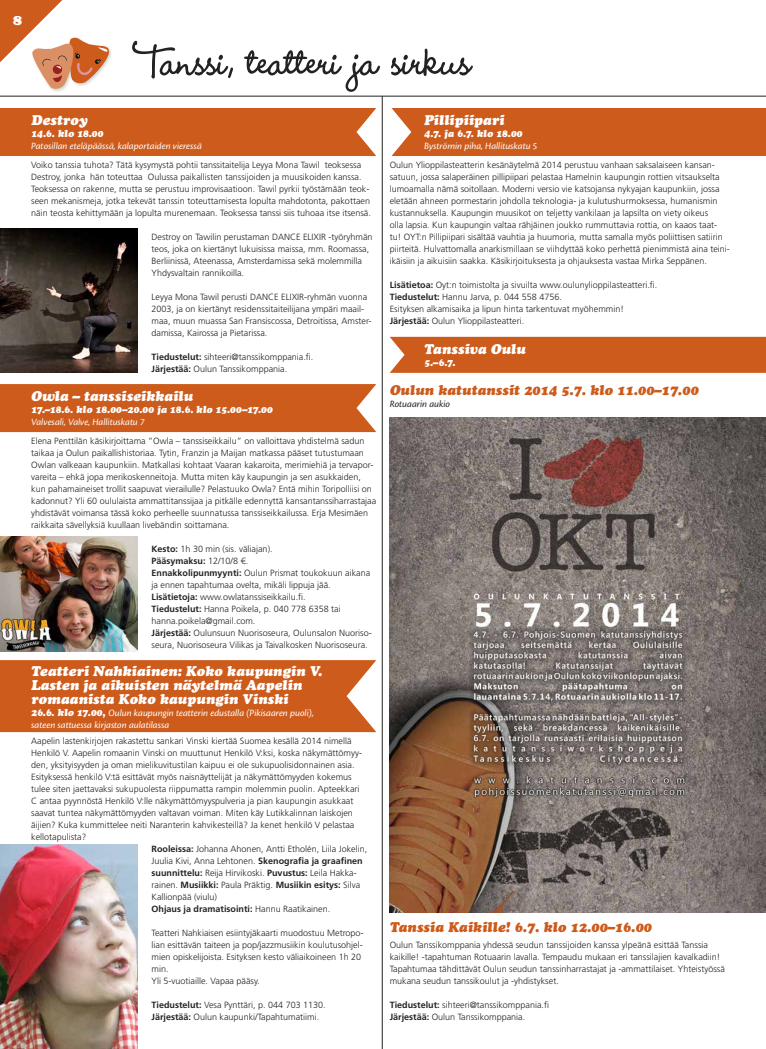
<style>
.page{position:relative;width:766px;height:1049px;background:#fff}
.page>*{position:absolute;margin:0;border:0;box-sizing:border-box;transform-origin:0 0}
.t1{font:700 50px "Wendy LP Std";color:#222221}
.t2{font:italic 14px/14px "Cooper Black Std";color:#fff}
.t3{font:italic 14px "Cooper Black Std";color:#cd5b1c}
.t4{font:14px "Cooper Black Std";color:#fff}
.t5{font:italic 10px/12px "Cronos Pro";letter-spacing:-.005em;color:#fff}
.t6{font:italic 10px "Cooper Black Std";color:#fff}
.t7{font:italic 10px "Cronos Pro";letter-spacing:-.005em;color:#222221}
.t8{font:300 9px/12px "Frutiger LT Std";color:#222221}
.t9{font:700 9px "Frutiger LT Std";color:#222221}
.s1{font-weight:700}
.s2{font-family:"Cooper Black Std"}
.s3{font-weight:300}
</style>
<div class="page">
<div style="left:0;top:384px;width:376px;height:48px;background:#cd5b1c"></div>
<div style="left:391px;top:108px;width:374px;height:48px;background:#cd5b1c"></div>
<div style="left:0;top:660px;width:376px;height:72px;background:#cd5b1c"></div>
<div style="left:0;top:108px;width:376px;height:48px;background:#cd5b1c"></div>
<svg style="left:0;top:0;width:111px;height:90px"></svg>
<img style="left:0;top:228px;width:137px;height:144px">
<img style="left:0;top:536px;width:137px;height:115px">
<img style="left:0;top:845px;width:137px;height:204px">
<img style="left:389px;top:417px;width:376px;height:495px">
<div style="left:389px;top:337px;width:376px;height:36px;background:#cd5b1c"></div>
<hr style="left:382px;top:96px;width:1px;height:953px;background:#222221">
<hr style="left:0;top:96px;width:765px;height:1px;background:#222221">
<h2 class="t4" style="left:9px;top:9px;width:14px">88</h2>
<h1 class="t1" style="left:137px;top:31px;width:335px">Tanssi, teatteri ja sirkus</h1>
<h2 class="t2" style="left:31px;top:113px;width:58px">Destroy</h2>
<p class="t6" style="left:31px;top:128px;width:74px">14.6. klo 18.00</p>
<p class="t5" style="left:31px;top:140px;width:172px">Patosillan eteläpäässä, kalaportaiden vieressä</p>
<p class="t8" style="left:31px;top:159px;width:341px">Voiko tanssia tuhota? Tätä kysymystä pohtii tanssitaitelija Leyya Mona Tawil teoksessa Destroy, jonka hän toteuttaa Oulussa paikallisten tanssijoiden ja muusikoiden kanssa.<br>Teoksessa on rakenne, mutta se perustuu improvisaatioon. Tawil pyrkii työstämään teok&shy;seen mekanismeja, jotka tekevät tanssin toteuttamisesta lopulta mahdotonta, pakottaen näin teosta kehittymään ja lopulta murenemaan. Teoksessa tanssi siis tuhoaa itse itsensä.</p>
<p class="t8" style="left:151px;top:231px;width:222px">Destroy on Tawilin perustaman DANCE ELIXIR -työryhmän teos, joka on kiertänyt lukuisissa maissa, mm. Roomassa, Berliinissä, Ateenassa, Amsterdamissa sekä molemmilla Yhdysvaltain rannikoilla.</p>
<p class="t8" style="left:151px;top:291px;width:221px">Leyya Mona Tawil perusti DANCE ELIXIR-ryhmän vuonna 2003, ja on kiertänyt residenssitaiteilijana ympäri maail&shy;maa, muun muassa San Fransiscossa, Detroitissa, Amster&shy;damissa, Kairossa ja Pietarissa.</p>
<p class="t8" style="left:151px;top:351px;width:163px"><span class="s1">Tiedustelut:</span> sihteeri@tanssikomppania.fi.<br><span class="s1">Järjestää:</span> Oulun Tanssikomppania.</p>
<h2 class="t2" style="left:31px;top:389px;width:163px">Owla – tanssiseikkailu</h2>
<p class="t6" style="left:31px;top:403px;width:243px">17.–18.6. klo 18.00–20.00 ja 18.6. klo 15.00–17.00</p>
<p class="t5" style="left:31px;top:416px;width:115px">Valvesali, Valve, Hallituskatu 7</p>
<p class="t8" style="left:31px;top:435px;width:346px">Elena Penttilän käsikirjoittama ”Owla – tanssiseikkailu” on valloittava yhdistelmä sadun taikaa ja Oulun paikallishistoriaa. Tytin, Franzin ja Maijan matkassa pääset tutustumaan Owlan valkeaan kaupunkiin. Matkallasi kohtaat Vaaran kakaroita, merimiehiä ja tervapor&shy;vareita – ehkä jopa merikoskenneitoja. Mutta miten käy kaupungin ja sen asukkaiden, kun pahamaineiset trollit saapuvat vierailulle? Pelastuuko Owla? Entä mihin Toripolliisi on kadonnut? Yli 60 oululaista ammattitanssijaa ja pitkälle edennyttä kansantanssiharrastajaa yhdistävät voimansa tässä koko perheelle suunnatussa tanssiseikkailussa. Erja Mesimäen raikkaita sävellyksiä kuullaan livebändin soittamana.</p>
<p class="t8" style="left:151px;top:543px;width:222px"><span class="s1">Kesto:</span> 1h 30 min (sis. väliajan).<br><span class="s1">Pääsymaksu:</span> 12/10/8 €.<br><span class="s1">Ennakkolipunmyynti:</span> Oulun Prismat toukokuun aikana ja ennen tapahtumaa ovelta, mikäli lippuja jää.<br><span class="s1">Lisätietoja:</span> www.owlatanssiseikkailu.fi.<br><span class="s1">Tiedustelut:</span> Hanna Poikela, p. 040 778 6358 tai hanna.poikela@gmail.com.<br><span class="s1">Järjestää:</span> Oulunsuun Nuorisoseura, Oulunsalon Nuoriso&shy;seura, Nuorisoseura Vilikas ja Taivalkosken Nuorisoseura.</p>
<h2 class="t2" style="left:31px;top:664px;width:292px">Teatteri Nahkiainen: Koko kaupungin V.<br>Lasten ja aikuisten näytelmä Aapelin romaanista Koko kaupungin Vinski</h2>
<p class="t5" style="left:31px;top:707px;width:284px"><span class="s2">26.6. klo 17.00,</span> Oulun kaupungin teatterin edustalla (Pikisaaren puoli), sateen sattuessa kirjaston aulatilassa</p>
<p class="t8" style="left:31px;top:735px;width:322px">Aapelin lastenkirjojen rakastettu sankari Vinski kiertää Suomea kesällä 2014 nimellä</p>
<p class="t8" style="left:31px;top:747px;width:332px">Henkilö V. Aapelin romaanin Vinski on muuttunut Henkilö V:ksi, koska näkymättömyy-</p>
<p class="t8" style="left:31px;top:759px;width:325px">den, yksityisyyden ja oman mielikuvitustilan kaipuu ei ole sukupuolisidonnainen asia.</p>
<p class="t8" style="left:31px;top:771px;width:322px">Esityksessä henkilö V:tä esittävät myös naisnäyttelijät ja näkymättömyyden kokemus</p>
<p class="t8" style="left:31px;top:783px;width:330px">tulee siten jaettavaksi sukupuolesta riippumatta rampin molemmin puolin. Apteekkari</p>
<p class="t8" style="left:31px;top:795px;width:323px">C antaa pyynnöstä Henkilö V:lle näkymättömyyspulveria ja pian kaupungin asukkaat</p>
<p class="t8" style="left:31px;top:807px;width:323px">saavat tuntea näkymättömyyden valtavan voiman. Miten käy Lutikkalinnan laiskojen</p>
<p class="t8" style="left:31px;top:819px;width:325px">äijien? Kuka kummittelee neiti Naranterin kahvikesteillä? Ja kenet henkilö V pelastaa</p>
<p class="t8" style="left:31px;top:831px;width:56px">kellotapulista?</p>
<p class="t8" style="left:151px;top:843px;width:217px"><span class="s1">Rooleissa:</span> Johanna Ahonen, Antti Etholén, Liila Jokelin,</p>
<p class="t8" style="left:151px;top:855px;width:213px">Juulia Kivi, Anna Lehtonen. <span class="s1">Skenografia ja graafinen</span></p>
<p class="t8" style="left:151px;top:867px;width:207px"><span class="s1">suunnittelu:</span> Reija Hirvikoski. <span class="s1">Puvustus:</span> Leila Hakka-</p>
<p class="t8" style="left:151px;top:879px;width:210px">rainen. <span class="s1">Musiikki:</span> Paula Präktig. <span class="s1">Musiikin esitys:</span> Silva</p>
<p class="t8" style="left:151px;top:891px;width:67px">Kallionpää (viulu)</p>
<p class="t9" style="left:151px;top:904px;width:180px">Ohjaus ja dramatisointi: <span class="s3">Hannu Raatikainen.</span></p>
<p class="t8" style="left:151px;top:927px;width:213px">Teatteri Nahkiaisen esiintyjäkaarti muodostuu Metropo&shy;lian esittävän taiteen ja pop/jazzmusiikin koulutusohjel&shy;mien opiskelijoista. Esityksen kesto väliaikoineen 1h 20 min.<br>Yli 5-vuotiaille. Vapaa pääsy.</p>
<p class="t8" style="left:151px;top:999px;width:176px"><span class="s1">Tiedustelut:</span> Vesa Pynttäri, p. 044 703 1130.<br><span class="s1">Järjestää:</span> Oulun kaupunki/Tapahtumatiimi.</p>
<h2 class="t2" style="left:424px;top:113px;width:82px">Pillipiipari</h2>
<p class="t6" style="left:424px;top:128px;width:100px">4.7. ja 6.7. klo 18.00</p>
<p class="t5" style="left:424px;top:140px;width:114px">Byströmin piha, Hallituskatu 5</p>
<p class="t8" style="left:389px;top:159px;width:341px">Oulun Ylioppilasteatterin kesänäytelmä 2014 perustuu vanhaan saksalaiseen kansan&shy;satuun, jossa salaperäinen pillipiipari pelastaa Hamelnin kaupungin rottien vitsaukselta lumoamalla nämä soitollaan. Moderni versio vie katsojansa nykyajan kaupunkiin, jossa eletään ahneen pormestarin johdolla teknologia- ja kulutushurmoksessa, humanismin kustannuksella. Kaupungin muusikot on teljetty vankilaan ja lapsilta on viety oikeus<br>olla lapsia. Kun kaupungin valtaa rähjäinen joukko rummuttavia rottia, on kaaos taat&shy;tu! OYT:n Pillipiipari sisältää vauhtia ja huumoria, mutta samalla myös poliittisen satiirin piirteitä. Hulvattomalla anarkismillaan se viihdyttää koko perhettä pienimmistä aina teini&shy;ikäisiin ja aikuisiin saakka. Käsikirjoituksesta ja ohjauksesta vastaa Mirka Seppänen.</p>
<p class="t8" style="left:389px;top:279px;width:269px"><span class="s1">Lisätietoa:</span> Oyt:n toimistolta ja sivuilta www.oulunylioppilasteatteri.fi.<br><span class="s1">Tiedustelut:</span> Hannu Jarva, p. 044 558 4756.<br>Esityksen alkamisaika ja lipun hinta tarkentuvat myöhemmin!<br><span class="s1">Järjestää:</span> Oulun Ylioppilasteatteri.</p>
<h2 class="t2" style="left:424px;top:341px;width:103px">Tanssiva Oulu</h2>
<p class="t6" style="left:424px;top:356px;width:33px">5.–6.7.</p>
<h2 class="t3" style="left:389px;top:381px;width:310px">Oulun katutanssit 2014 5.7. klo 11.00–17.00</h2>
<p class="t7" style="left:389px;top:398px;width:62px">Rotuaarin aukio</p>
<h2 class="t3" style="left:389px;top:918px;width:264px">Tanssia Kaikille! 6.7. klo 12.00–16.00</h2>
<p class="t8" style="left:389px;top:939px;width:337px">Oulun Tanssikomppania yhdessä seudun tanssijoiden kanssa ylpeänä esittää Tanssia kaikille! -tapahtuman Rotuaarin lavalla. Tempaudu mukaan eri tanssilajien kavalkadiin!<br>Tapahtumaa tähdittävät Oulun seudun tanssinharrastajat ja -ammattilaiset. Yhteistyössä mukana seudun tanssikoulut ja -yhdistykset.</p>
<p class="t8" style="left:389px;top:999px;width:161px"><span class="s1">Tiedustelut:</span> sihteeri@tanssikomppania.fi<br><span class="s1">Järjestää:</span> Oulun Tanssikomppania.</p>
</div>
